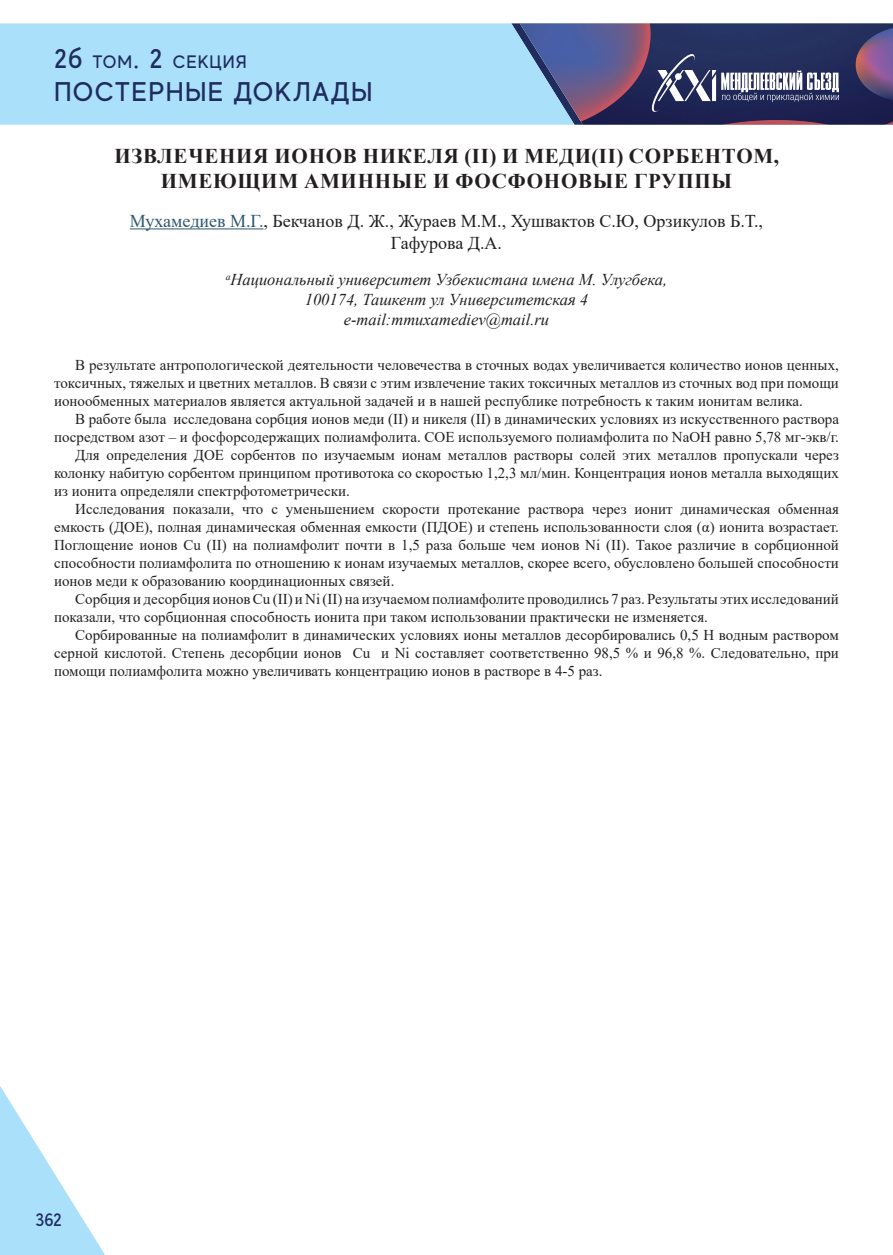
<style>
.page{position:relative;width:893px;height:1255px;background:#fff}
.page>*{position:absolute;margin:0;border:0;box-sizing:border-box;transform-origin:0 0}
.t1{font:500 27px "MADE Evolve Sans";letter-spacing:.05em;color:#1f2c5d}
.t2{font:700 21px/25.2px "Times New Roman";letter-spacing:.035em;color:#231f20;text-align:center}
.t3{font:18px/21.6px "Times New Roman";color:#231f20;text-align:center}
.t4{font:500 18px "MADE Evolve Sans";letter-spacing:.05em;color:#1f2c5d}
.t5{font:italic 16.5px/19.8px "Times New Roman";color:#231f20;text-align:center}
.t6{font:15px/18px "Times New Roman";color:#231f20;text-align:justify}
.s1{font-size:27px}
.s2{color:#2e576f}
</style>
<div class="page">
<div style="left:0;top:23px;width:511px;height:102px;background:#aae0f9"></div>
<svg style="left:0;top:1086px;width:105px;height:168px"></svg>
<svg style="left:511px;top:23px;width:382px;height:102px;background:#51557f"></svg>
<hr style="left:130px;top:228px;width:133px;height:1px;background:#2e576f">
<p class="t4" style="left:54px;top:51px;width:194px"><span class="s1">2б</span> ТОМ<span class="s1">. 2</span> СЕКЦИЯ</p>
<h1 class="t1" style="left:54px;top:74px;width:320px">ПОСТЕРНЫЕ ДОКЛАДЫ</h1>
<h2 class="t2" style="left:114px;top:143px;width:666px">ИЗВЛЕЧЕНИЯ ИОНОВ НИКЕЛЯ (II) И МЕДИ(II) СОРБЕНТОМ,<br>ИМЕЮЩИМ АМИННЫЕ И ФОСФОНОВЫЕ ГРУППЫ</h2>
<p class="t3" style="left:130px;top:209px;width:635px"><span class="s2">Мухамедиев М.Г.</span>, Бекчанов Д. Ж., Жураев М.М., Хушвактов С.Ю, Орзикулов Б.Т.,<br>Гафурова Д.А.</p>
<p class="t5" style="left:226px;top:269px;width:443px"><sup>a</sup>Национальный университет Узбекистана имена М. Улугбека,<br>100174, Ташкент ул Университетская 4 e-mail:mmuxamediev@mail.ru</p>
<p class="t6" style="left:54px;top:355px;width:786px;text-indent:21px">В результате антропологической деятельности человечества в сточных водах увеличивается количество ионов ценных, токсичных, тяжелых и цветних металлов. В связи с этим извлечение таких токсичных металлов из сточных вод при помощи ионообменных материалов является актуальной задачей и в нашей республике потребность к таким ионитам велика.</p>
<p class="t6" style="left:75px;top:409px;width:765px">В работе была исследована сорбция ионов меди (II) и никеля (II) в динамических условиях из искусственного раствора</p>
<p class="t6" style="left:54px;top:427px;width:786px">посредством азот – и фосфорсодержащих полиамфолита. СОЕ используемого полиамфолита по NaOH равно 5,78 мг-экв/г.</p>
<p class="t6" style="left:75px;top:445px;width:765px">Для определения ДОЕ сорбентов по изучаемым ионам металлов растворы солей этих металлов пропускали через</p>
<p class="t6" style="left:54px;top:463px;width:786px">колонку набитую сорбентом принципом противотока со скоростью 1,2,3 мл/мин. Концентрация ионов металла выходящих</p>
<p class="t6" style="left:54px;top:481px;width:297px">из ионита определяли спектрфотометрически.</p>
<p class="t6" style="left:75px;top:499px;width:765px">Исследования показали, что с уменьшением скорости протекание раствора через ионит динамическая обменная</p>
<p class="t6" style="left:54px;top:517px;width:786px">емкость (ДОЕ), полная динамическая обменная емкости (ПДОЕ) и степень использованности слоя (α) ионита возрастает.</p>
<p class="t6" style="left:54px;top:535px;width:786px">Поглощение ионов Cu (II) на полиамфолит почти в 1,5 раза больше чем ионов Ni (II). Такое различие в сорбционной</p>
<p class="t6" style="left:54px;top:553px;width:786px">способности полиамфолита по отношению к ионам изучаемых металлов, скорее всего, обусловлено большей способности</p>
<p class="t6" style="left:54px;top:571px;width:342px">ионов меди к образованию координационных связей.</p>
<p class="t6" style="left:75px;top:589px;width:765px">Сорбция и десорбция ионов Cu (II) и Ni (II) на изучаемом полиамфолите проводились 7 раз. Результаты этих исследований</p>
<p class="t6" style="left:54px;top:607px;width:655px">показали, что сорбционная способность ионита при таком использовании практически не изменяется.</p>
<p class="t6" style="left:75px;top:625px;width:765px">Сорбированные на полиамфолит в динамических условиях ионы металлов десорбировались 0,5 Н водным раствором</p>
<p class="t6" style="left:54px;top:643px;width:786px">серной кислотой. Степень десорбции ионов Cu и Ni составляет соответственно 98,5 % и 96,8 %. Следовательно, при</p>
<p class="t6" style="left:54px;top:661px;width:550px">помощи полиамфолита можно увеличивать концентрацию ионов в растворе в 4-5 раз.</p>
<p class="t4" style="left:35px;top:1208px;width:28px">362</p>
</div>
